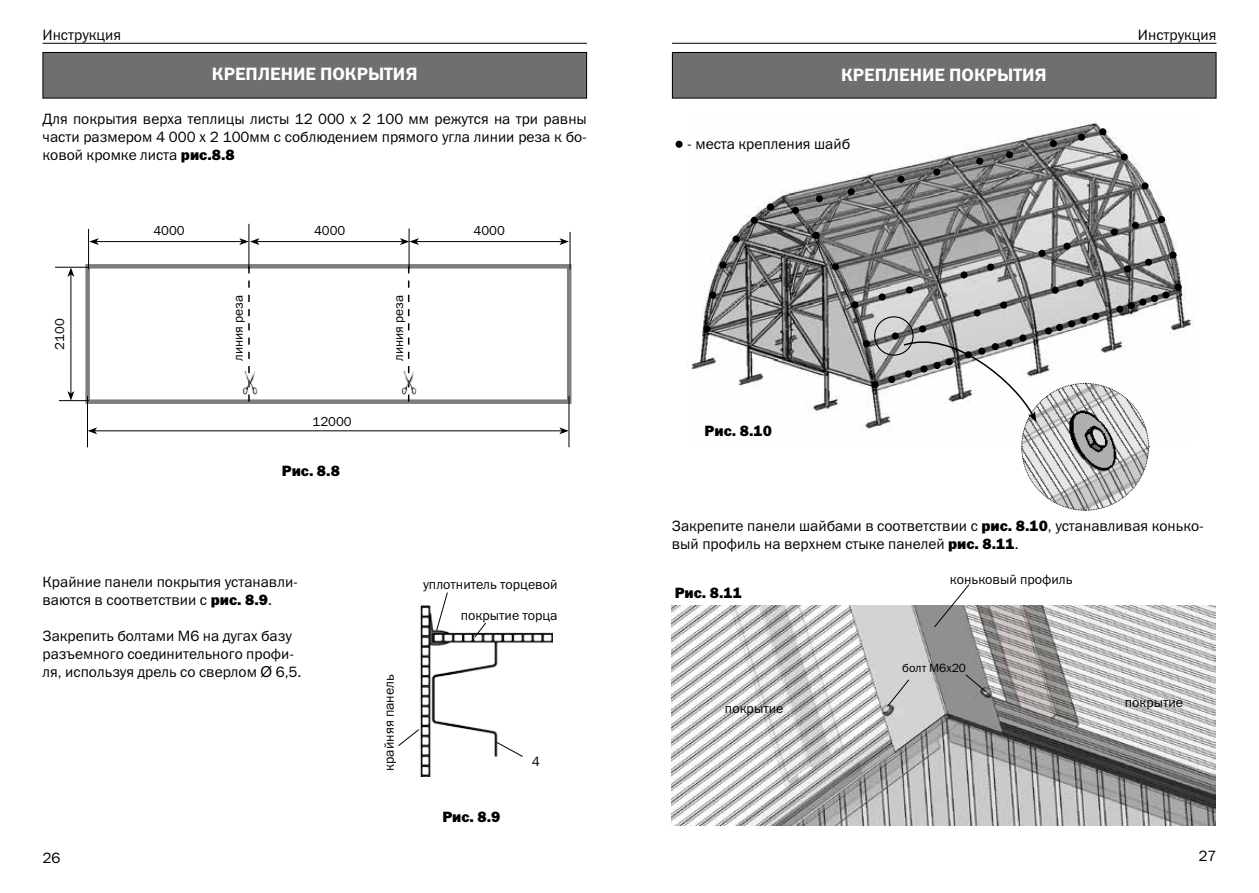
<style>
.page{position:relative;width:1259px;height:893px;background:#fff}
.page>*{position:absolute;margin:0;border:0;box-sizing:border-box;transform-origin:0 0}
.t1{font:18px "Franklin Gothic Demi C";color:#fff}
.t2{font:15px/18px "Franklin Gothic Book C";color:#000}
.t3{font:15px "Franklin Gothic Heavy C";color:#000}
.t4{font:13.5px "Franklin Gothic Book C";color:#000}
.t5{font:13.05px "Franklin Gothic Book C";color:#000}
.t6{font:12px "Franklin Gothic Book C";color:#000}
.s1{font-family:"Franklin Gothic Heavy C"}
.s2{font-family:"Arial"}
</style>
<div class="page">
<hr style="left:43px;top:43px;width:544px;height:1px;background:#000">
<hr style="left:672px;top:43px;width:544px;height:1px;background:#000">
<div style="left:43px;top:52px;width:543px;height:46px;background:#706f6f"></div>
<div style="left:43px;top:52px;width:544px;height:46px;border:1px solid #000"></div>
<div style="left:672px;top:52px;width:544px;height:46px;background:#706f6f"></div>
<div style="left:672px;top:52px;width:544px;height:46px;border:1px solid #000"></div>
<img style="left:420px;top:605px;width:132px;height:172px">
<svg style="left:398px;top:729px;width:21px;height:17px"></svg>
<svg style="left:495px;top:741px;width:28px;height:16px"></svg>
<svg style="left:436px;top:592px;width:12px;height:39px"></svg>
<svg style="left:474px;top:622px;width:13px;height:16px"></svg>
<div style="left:85px;top:264px;width:486px;height:140px;border:4px solid #7e7e7d"></div>
<svg style="left:248px;top:266px;width:2px;height:136px"></svg>
<svg style="left:408px;top:266px;width:1px;height:136px"></svg>
<img style="left:242px;top:369px;width:16px;height:26px">
<img style="left:401px;top:369px;width:16px;height:26px">
<hr style="left:88px;top:229px;width:1px;height:40px;background:#000">
<hr style="left:96px;top:241px;width:146px;height:1px;background:#000">
<svg style="left:89px;top:238px;width:10px;height:7px"></svg>
<hr style="left:257px;top:241px;width:145px;height:1px;background:#000">
<svg style="left:239px;top:238px;width:20px;height:7px"></svg>
<hr style="left:416px;top:241px;width:146px;height:1px;background:#000">
<svg style="left:559px;top:238px;width:10px;height:7px"></svg>
<svg style="left:400px;top:238px;width:19px;height:7px"></svg>
<hr style="left:248px;top:224px;width:1px;height:45px;background:#000">
<hr style="left:409px;top:228px;width:1px;height:41px;background:#000">
<hr style="left:569px;top:232px;width:1px;height:37px;background:#000">
<hr style="left:55px;top:267px;width:34px;height:1px;background:#000">
<hr style="left:59px;top:400px;width:30px;height:1px;background:#000">
<hr style="left:71px;top:274px;width:1px;height:119px;background:#000">
<svg style="left:67px;top:391px;width:7px;height:10px"></svg>
<svg style="left:67px;top:267px;width:7px;height:10px"></svg>
<hr style="left:87px;top:396px;width:1px;height:51px;background:#000">
<hr style="left:568px;top:396px;width:1px;height:51px;background:#000">
<hr style="left:95px;top:430px;width:467px;height:1px;background:#000">
<svg style="left:559px;top:427px;width:10px;height:7px"></svg>
<svg style="left:88px;top:427px;width:9px;height:7px"></svg>
<img style="left:687px;top:121px;width:507px;height:306px">
<div style="left:675px;top:141px;width:7px;height:7px;border:2px solid #000;border-radius:50%"></div>
<div style="left:719px;top:262px;width:7px;height:7px;border:2px solid #000;border-radius:50%"></div>
<div style="left:812px;top:232px;width:8px;height:7px;border:2px solid #000;border-radius:50%"></div>
<div style="left:792px;top:207px;width:7px;height:7px;border:2px solid #000;border-radius:50%"></div>
<div style="left:767px;top:203px;width:7px;height:7px;border:2px solid #000;border-radius:50%"></div>
<div style="left:1099px;top:128px;width:7px;height:7px;border:2px solid #000;border-radius:50%"></div>
<div style="left:750px;top:217px;width:8px;height:7px;border:2px solid #000;border-radius:50%"></div>
<div style="left:709px;top:291px;width:7px;height:8px;border:2px solid #000;border-radius:50%"></div>
<div style="left:703px;top:325px;width:7px;height:7px;border:2px solid #000;border-radius:50%"></div>
<div style="left:832px;top:263px;width:7px;height:7px;border:2px solid #000;border-radius:50%"></div>
<div style="left:851px;top:301px;width:7px;height:7px;border:2px solid #000;border-radius:50%"></div>
<div style="left:863px;top:340px;width:7px;height:7px;border:2px solid #000;border-radius:50%"></div>
<div style="left:1132px;top:222px;width:7px;height:7px;border:2px solid #000;border-radius:50%"></div>
<div style="left:1110px;top:228px;width:8px;height:8px;border:2px solid #000;border-radius:50%"></div>
<div style="left:1151px;top:295px;width:7px;height:7px;border:2px solid #000;border-radius:50%"></div>
<div style="left:1162px;top:291px;width:7px;height:8px;border:2px solid #000;border-radius:50%"></div>
<div style="left:1169px;top:252px;width:7px;height:7px;border:2px solid #000;border-radius:50%"></div>
<div style="left:1158px;top:216px;width:7px;height:7px;border:2px solid #000;border-radius:50%"></div>
<div style="left:1141px;top:182px;width:7px;height:8px;border:2px solid #000;border-radius:50%"></div>
<div style="left:1120px;top:153px;width:7px;height:7px;border:2px solid #000;border-radius:50%"></div>
<div style="left:816px;top:195px;width:7px;height:7px;border:2px solid #000;border-radius:50%"></div>
<div style="left:732px;top:236px;width:7px;height:7px;border:2px solid #000;border-radius:50%"></div>
<div style="left:847px;top:188px;width:7px;height:7px;border:2px solid #000;border-radius:50%"></div>
<div style="left:897px;top:176px;width:7px;height:7px;border:2px solid #000;border-radius:50%"></div>
<div style="left:933px;top:169px;width:7px;height:7px;border:2px solid #000;border-radius:50%"></div>
<div style="left:976px;top:158px;width:7px;height:7px;border:2px solid #000;border-radius:50%"></div>
<div style="left:1006px;top:151px;width:7px;height:7px;border:2px solid #000;border-radius:50%"></div>
<div style="left:1049px;top:140px;width:8px;height:7px;border:2px solid #000;border-radius:50%"></div>
<div style="left:1078px;top:134px;width:7px;height:7px;border:2px solid #000;border-radius:50%"></div>
<div style="left:1174px;top:284px;width:7px;height:7px;border:2px solid #000;border-radius:50%"></div>
<img style="left:671px;top:606px;width:544px;height:219px">
<svg style="left:933px;top:584px;width:37px;height:44px"></svg>
<svg style="left:886px;top:679px;width:24px;height:29px"></svg>
<svg style="left:964px;top:674px;width:23px;height:19px"></svg>
<svg style="left:864px;top:243px;width:293px;height:268px"></svg>
<p class="t2" style="left:43px;top:25px;width:80px">Инструкция</p>
<p class="t2" style="left:1138px;top:25px;width:80px">Инструкция</p>
<p class="t1" style="left:212px;top:63px;width:207px">КРЕПЛЕНИЕ ПОКРЫТИЯ</p>
<p class="t2" style="left:43px;top:110px;width:546px;text-align:justify">Для покрытия верха теплицы листы 12 000 х 2 100 мм режутся на три равны части размером 4 000 х 2 100мм с соблюдением прямого угла линии реза к бо&shy;ковой кромке листа <span class="s1">рис.8.8</span></p>
<p class="t5" style="left:52px;top:350px;width:33px;rotate:-90deg">2100</p>
<p class="t5" style="left:153px;top:224px;width:33px">4000</p>
<p class="t5" style="left:314px;top:224px;width:33px">4000</p>
<p class="t5" style="left:473px;top:224px;width:33px">4000</p>
<p class="t5" style="left:231px;top:361px;width:68px;rotate:-90deg">линия реза</p>
<p class="t5" style="left:391px;top:361px;width:68px;rotate:-90deg">линия реза</p>
<p class="t5" style="left:312px;top:414px;width:41px">12000</p>
<p class="t3" style="left:282px;top:462px;width:60px">Рис. 8.8</p>
<p class="t2" style="left:43px;top:572px;width:257px">Крайние панели покрытия устанавли&shy;ваются в соответствии с <span class="s1">рис. 8.9</span>.</p>
<p class="t2" style="left:43px;top:626px;width:260px">Закрепить болтами М6 на дугах базу разъемного соединительного профи&shy;ля, используя дрель со сверлом <span class="s2">Ø</span> 6,5.</p>
<p class="t4" style="left:381px;top:771px;width:98px;rotate:-90deg">крайняя панель</p>
<p class="t4" style="left:423px;top:577px;width:136px">уплотнитель торцевой</p>
<p class="t4" style="left:461px;top:608px;width:98px">покрытие торца</p>
<p class="t3" style="left:442px;top:808px;width:60px">Рис. 8.9</p>
<p class="t4" style="left:531px;top:753px;width:10px">4</p>
<p class="t1" style="left:841px;top:64px;width:207px">КРЕПЛЕНИЕ ПОКРЫТИЯ</p>
<p class="t2" style="left:687px;top:135px;width:164px">- места крепления шайб</p>
<p class="t3" style="left:704px;top:422px;width:69px">Рис. 8.10</p>
<p class="t2" style="left:672px;top:517px;width:533px">Закрепите панели шайбами в соответствии с <span class="s1">рис. 8.10</span>, устанавливая конько&shy;вый профиль на верхнем стыке панелей <span class="s1">рис. 8.11</span>.</p>
<p class="t3" style="left:674px;top:584px;width:69px">Рис. 8.11</p>
<p class="t4" style="left:950px;top:572px;width:124px">коньковый профиль</p>
<p class="t4" style="left:725px;top:701px;width:60px">покрытие</p>
<p class="t6" style="left:902px;top:661px;width:65px">болт М6х20</p>
<p class="t4" style="left:1124px;top:694px;width:60px">покрытие</p>
<p class="t2" style="left:43px;top:848px;width:19px">26</p>
<p class="t2" style="left:1198px;top:847px;width:19px">27</p>
</div>
